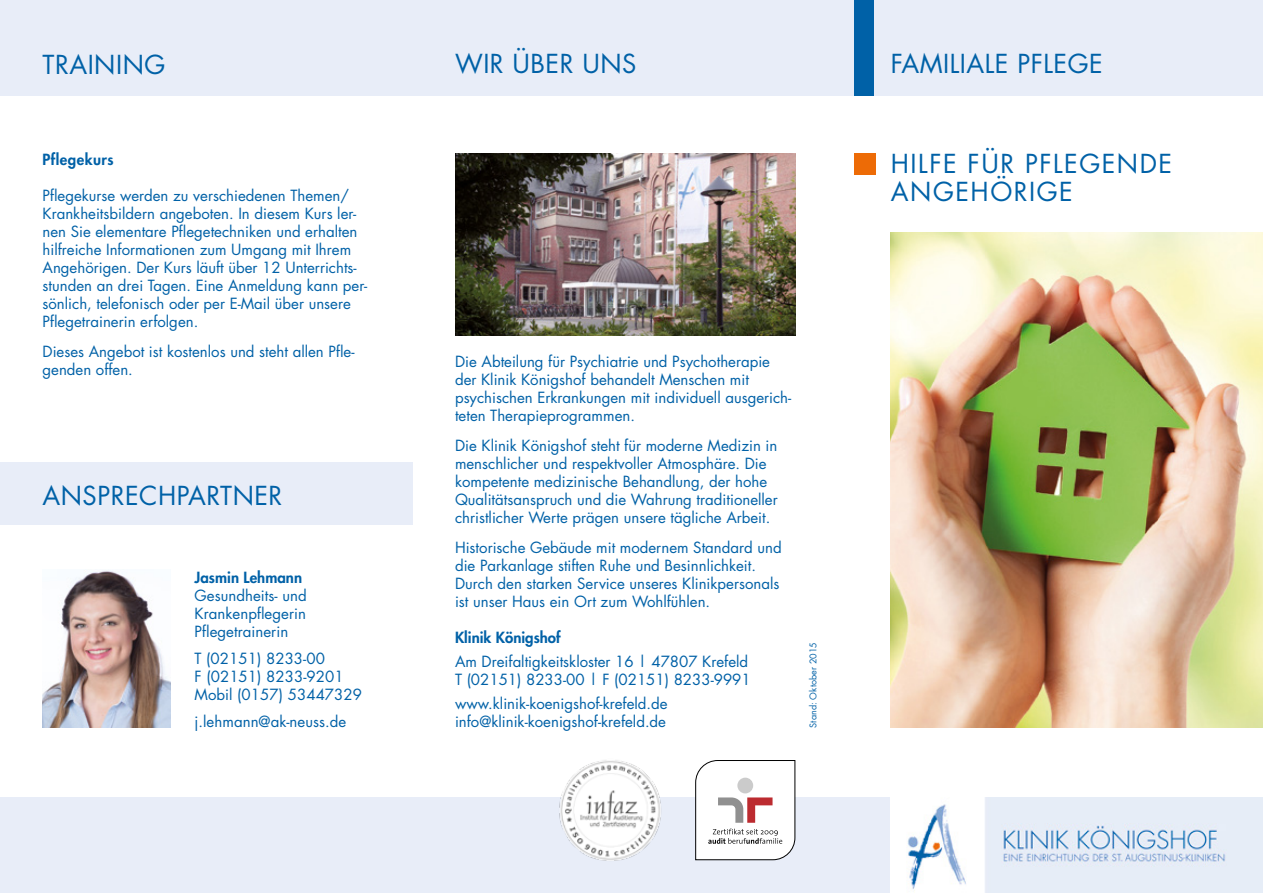
<style>
.page{position:relative;width:1263px;height:893px;background:#fff}
.page>*{position:absolute;margin:0;border:0;box-sizing:border-box;transform-origin:0 0}
.t1{font:25.5px "Futura";letter-spacing:.02em;color:#0061a7}
.t2{font:25.5px/28.5px "Futura";letter-spacing:.06em;color:#0061a7}
.t3{font:15px/18px "Futura";color:#0061a7}
.t4{font:800 15px "Futura";letter-spacing:.005em;color:#0061a7}
.t5{font:800 15px "Futura";letter-spacing:.03em;color:#0061a7}
.t6{font:9px "Futura";letter-spacing:.005em;color:#0061a7}
</style>
<div class="page">
<div style="left:0;top:797px;width:1263px;height:96px;background:#e8edf8"></div>
<div style="left:0;top:0;width:1263px;height:96px;background:#e8edf8"></div>
<div style="left:0;top:463px;width:412px;height:62px;background:#e8edf8"></div>
<div style="left:855px;top:0;width:19px;height:96px;background:#0061a7"></div>
<div style="left:855px;top:153px;width:21px;height:22px;background:#ed6b06"></div>
<img style="left:891px;top:232px;width:372px;height:495px">
<img style="left:455px;top:153px;width:340px;height:183px">
<svg style="left:695px;top:760px;width:100px;height:100px"></svg>
<div style="left:891px;top:789px;width:94px;height:104px;background:#fff"></div>
<img style="left:907px;top:804px;width:319px;height:87px">
<img style="left:43px;top:570px;width:127px;height:157px">
<img style="left:559px;top:760px;width:102px;height:101px">
<h1 class="t1" style="left:43px;top:47px;width:124px">TRAINING</h1>
<p class="t5" style="left:43px;top:149px;width:73px">Pflegekurs</p>
<p class="t3" style="left:43px;top:186px;width:326px">Pflegekurse werden zu verschiedenen Themen/ Krankheitsbildern angeboten. In diesem Kurs ler&shy;nen Sie elementare Pflegetechniken und erhalten hilfreiche Informationen zum Umgang mit Ihrem Angehörigen. Der Kurs läuft über 12 Unterrichts&shy;stunden an drei Tagen. Eine Anmeldung kann per&shy;sönlich, telefonisch oder per E-Mail über unsere Pflegetrainerin erfolgen.</p>
<p class="t3" style="left:43px;top:342px;width:313px">Dieses Angebot ist kostenlos und steht allen Pfle&shy;genden offen.</p>
<h1 class="t1" style="left:43px;top:478px;width:241px">ANSPRECHPARTNER</h1>
<p class="t4" style="left:195px;top:567px;width:109px">Jasmin Lehmann</p>
<p class="t3" style="left:195px;top:586px;width:114px;text-align:justify">Gesundheits- und Krankenpflegerin Pflegetrainerin</p>
<p class="t3" style="left:195px;top:649px;width:169px">T (02151) 8233-00<br>F (02151) 8233-9201<br>Mobil (0157) 53447329</p>
<p class="t3" style="left:195px;top:712px;width:153px">j.lehmann@ak-neuss.de</p>
<h1 class="t1" style="left:455px;top:46px;width:183px">WIR ÜBER UNS</h1>
<h1 class="t1" style="left:891px;top:46px;width:213px">FAMILIALE PFLEGE</h1>
<p class="t3" style="left:455px;top:352px;width:338px">Die Abteilung für Psychiatrie und Psychotherapie der Klinik Königshof behandelt Menschen mit psychischen Erkrankungen mit individuell ausgerich&shy;teten Therapieprogrammen.</p>
<p class="t3" style="left:455px;top:436px;width:324px">Die Klinik Königshof steht für moderne Medizin in menschlicher und respektvoller Atmosphäre. Die kompetente medizinische Behandlung, der hohe Qualitätsanspruch und die Wahrung traditioneller christlicher Werte prägen unsere tägliche Arbeit.</p>
<p class="t3" style="left:455px;top:538px;width:328px">Historische Gebäude mit modernem Standard und die Parkanlage stiften Ruhe und Besinnlichkeit.<br>Durch den starken Service unseres Klinikpersonals ist unser Haus ein Ort zum Wohlfühlen.</p>
<p class="t4" style="left:455px;top:627px;width:107px">Klinik Königshof</p>
<p class="t3" style="left:455px;top:652px;width:297px">Am Dreifaltigkeitskloster 16 | 47807 Krefeld<br>T (02151) 8233-00 | F (02151) 8233-9991</p>
<p class="t3" style="left:455px;top:694px;width:214px">www.klinik-koenigshof-krefeld.de info@klinik-koenigshof-krefeld.de</p>
<p class="t6" style="left:807px;top:728px;width:87px;rotate:-90deg">Stand: Oktober 2015</p>
<h1 class="t2" style="left:891px;top:149px;width:283px">HILFE FÜR PFLEGENDE<br>ANGEHÖRIGE</h1>
</div>
